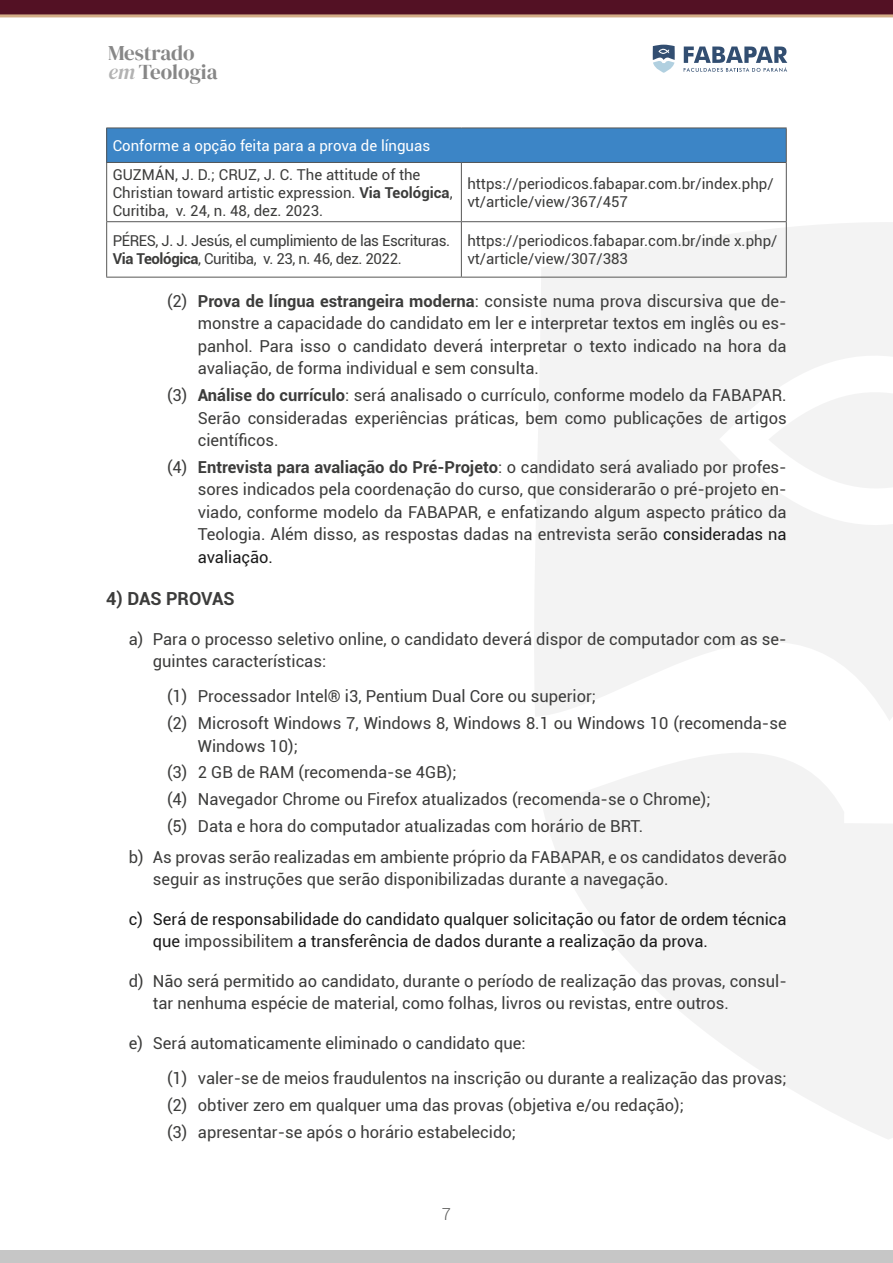
<style>
.page{position:relative;width:893px;height:1263px;background:#fff}
.page>*{position:absolute;margin:0;border:0;box-sizing:border-box;transform-origin:0 0}
.t1{font:21px/18.1px "DM Serif Display";color:#878787}
.t2{font:700 18px "Roboto";color:#3c3c3b}
.t3{font:16.5px/22.5px "Roboto";color:#3c3c3b}
.t4{font:16.5px/22.5px "Roboto";color:#1a1a1a}
.t5{font:300 16.5px "Roboto";color:#575756}
.t6{font:15px/18px "Roboto";color:#3c3c3b}
.t7{font:15px/18px "Roboto";letter-spacing:-.025em;color:#3c3c3b}
.t8{font:15px "Roboto";color:#fff}
.s1{font-style:italic;color:#b2b2b2}
.s2{font-weight:700}
.s3{color:#1a1a1a}
.s4{color:#3c3c3b}
</style>
<div class="page">
<div style="left:0;top:1250px;width:893px;height:13px;background:#c6c6c6"></div>
<svg style="left:542px;top:753px;width:351px;height:386px;fill:#f3f3f3"></svg>
<svg style="left:531px;top:222px;width:362px;height:498px;fill:#f3f3f3"></svg>
<svg style="left:684px;top:47px;width:103px;height:25px"></svg>
<svg style="left:653px;top:45px;width:22px;height:28px"></svg>
<div style="left:0;top:0;width:893px;height:15px;background:#531124"></div>
<hr style="left:0;top:14px;width:893px;height:3px;background:#d3ad87">
<div style="left:107px;top:128px;width:679px;height:34px;background:#3c85c6"></div>
<hr style="left:106px;top:128px;width:355px;height:1px;background:#575756">
<hr style="left:106px;top:128px;width:1px;height:34px;background:#575756">
<hr style="left:461px;top:128px;width:326px;height:1px;background:#575756">
<hr style="left:786px;top:128px;width:1px;height:34px;background:#575756">
<hr style="left:106px;top:162px;width:355px;height:1px;background:#575756">
<hr style="left:106px;top:163px;width:1px;height:58px;background:#575756">
<hr style="left:461px;top:162px;width:326px;height:1px;background:#575756">
<hr style="left:461px;top:163px;width:1px;height:58px;background:#575756">
<hr style="left:786px;top:163px;width:1px;height:58px;background:#575756">
<hr style="left:106px;top:221px;width:355px;height:1px;background:#575756">
<hr style="left:106px;top:222px;width:1px;height:55px;background:#575756">
<hr style="left:461px;top:221px;width:326px;height:1px;background:#575756">
<hr style="left:461px;top:222px;width:1px;height:55px;background:#575756">
<hr style="left:786px;top:222px;width:1px;height:55px;background:#575756">
<hr style="left:106px;top:277px;width:355px;height:1px;background:#575756">
<hr style="left:461px;top:277px;width:326px;height:1px;background:#575756">
<p class="t1" style="left:108px;top:45px;width:111px">Mestrado <span class="s1">em</span> Teologia</p>
<p class="t8" style="left:113px;top:135px;width:319px">Conforme a opção feita para a prova de línguas</p>
<p class="t6" style="left:113px;top:165px;width:341px">GUZMÁN, J. D.; CRUZ, J. C. The attitude of the<br>Christian toward artistic expression. <span class="s2">Via Teológica</span>,<br>Curitiba, v. 24, n. 48, dez. 2023.</p>
<p class="t6" style="left:467px;top:174px;width:308px">https://periodicos.fabapar.com.br/index.php/ vt/article/view/367/457</p>
<p class="t7" style="left:113px;top:231px;width:339px">PÉRES, J. J. Jesús, el cumplimiento de las Escrituras.<br><span class="s2">Via Teológica</span>, Curitiba, v. 23, n. 46, dez. 2022.</p>
<p class="t6" style="left:467px;top:231px;width:312px">https://periodicos.fabapar.com.br/inde x.php/ vt/article/view/307/383</p>
<p class="t3" style="left:198px;top:289px;width:590px;text-align:justify;text-indent:-35px">　(2) <span class="s2">Prova de língua estrangeira moderna</span>: consiste numa prova discursiva que de&shy;monstre a capacidade do candidato em ler e interpretar textos em inglês ou es&shy;panhol. Para isso o candidato deverá interpretar o texto indicado na hora da avaliação, de forma individual e sem consulta.</p>
<p class="t3" style="left:198px;top:383px;width:590px;text-align:justify;text-indent:-35px">　(3) <span class="s2">Análise do currículo</span>: será analisado o currículo, conforme modelo da FABAPAR.<br>Serão consideradas experiências práticas, bem como publicações de artigos científicos.</p>
<p class="t3" style="left:198px;top:455px;width:590px;text-align:justify;text-indent:-35px">　(4) <span class="s2">Entrevista para avaliação do Pré-Projeto</span>: o candidato será avaliado por profes&shy;sores indicados pela coordenação do curso, que considerarão o pré-projeto en&shy;viado, conforme modelo da FABAPAR, e enfatizando algum aspecto prático da Teologia. Além disso, as respostas dadas na entrevista serão <span class="s3">consideradas na avaliação.</span></p>
<p class="t2" style="left:106px;top:586px;width:130px">4) DAS PROVAS</p>
<p class="t3" style="left:153px;top:627px;width:635px;text-indent:-24px">a) Para o processo seletivo online, o candidato deverá dispor de computador com as se&shy;guintes características:</p>
<p class="t3" style="left:163px;top:682px;width:625px;line-height:26.7px">　(1) Processador Intel® i3, Pentium Dual Core ou superior;<br>　(2) Microsoft Windows 7, Windows 8, Windows 8.1 ou Windows 10 (recomenda-se</p>
<p class="t3" style="left:163px;top:732px;width:549px;line-height:26.7px;text-indent:35px">Windows 10);<br>　(3) 2 GB de RAM (recomenda-se 4GB);<br>(4) Navegador Chrome ou Firefox atualizados (recomenda-se o Chrome);　(5) Data e hora do computador atualizadas com horário de BRT.</p>
<p class="t3" style="left:153px;top:845px;width:635px;text-indent:-24px">b) As provas serão realizadas em ambiente próprio da FABAPAR, e os candidatos deverão seguir as instruções que serão disponibilizadas durante a navegação.</p>
<p class="t4" style="left:153px;top:907px;width:635px;text-indent:-24px">c) Será de responsabilidade do candidato qualquer solicitação ou fator de ordem técnica que <span class="s4">impossibilitem</span> a transferência de dados durante a realização da prova.</p>
<p class="t3" style="left:153px;top:969px;width:635px;text-indent:-24px">d) Não será permitido ao candidato, durante o período de realização das provas, consul&shy;tar nenhuma espécie de material, como folhas, livros ou revistas, entre outros.</p>
<p class="t3" style="left:163px;top:1025px;width:625px;line-height:35.2px;text-indent:-34px">e) Será automaticamente eliminado o candidato que:<br>　(1) valer-se de meios fraudulentos na inscrição ou durante a realização das provas;</p>
<p class="t3" style="left:163px;top:1091px;width:522px;line-height:26.7px">　(2) obtiver zero em qualquer uma das provas (objetiva e/ou redação);　(3) apresentar-se após o horário estabelecido;</p>
<p class="t5" style="left:442px;top:1203px;width:11px">7</p>
</div>
